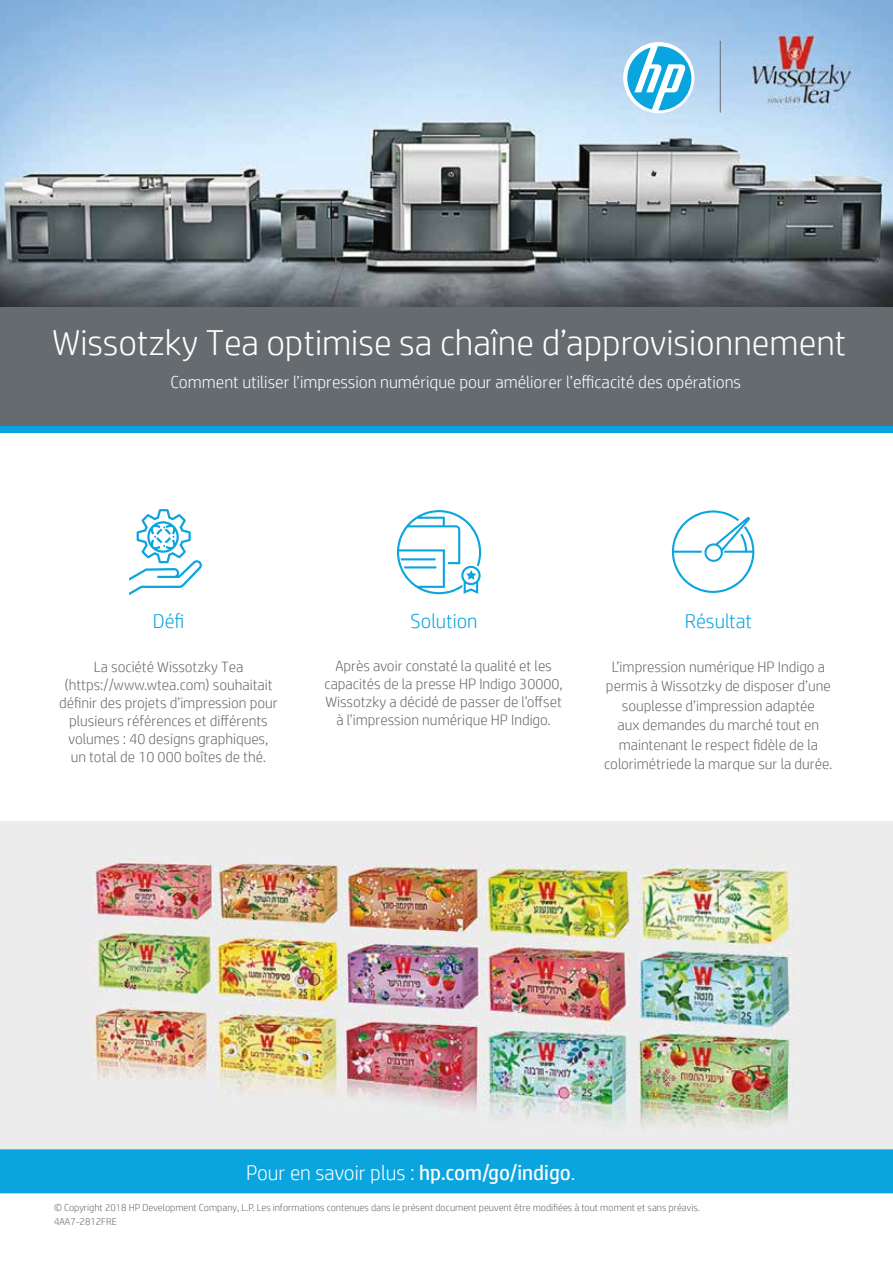
<style>
.page{position:relative;width:893px;height:1263px;background:#fff}
.page>*{position:absolute;margin:0;border:0;box-sizing:border-box;transform-origin:0 0}
.t1{font:300 36.15px "HP Simplified";color:#fff}
.t2{font:300 21px "HP Simplified";color:#fff}
.t3{font:300 20.25px "HP Simplified";color:#0aa4de}
.t4{font:300 17.25px "HP Simplified";color:#fff}
.t5{font:300 15px/18px "HP Simplified";color:#666b6f;text-align:center}
.t6{font:300 10.05px/13.6px "HP Simplified";color:#666b6f}
.s1{font-weight:400}
</style>
<div class="page">
<img style="left:0;top:0;width:893px;height:307px">
<div style="left:0;top:307px;width:893px;height:121px;background:#666b6f"></div>
<hr style="left:720px;top:41px;width:1px;height:72px;background:#666b6f">
<svg style="left:623px;top:42px;width:71px;height:71px"></svg>
<div style="left:0;top:426px;width:893px;height:6px;background:#0aa4de"></div>
<svg style="left:397px;top:510px;width:84px;height:84px"></svg>
<svg style="left:672px;top:510px;width:82px;height:83px"></svg>
<svg style="left:129px;top:509px;width:73px;height:86px"></svg>
<img style="left:0;top:821px;width:893px;height:328px">
<div style="left:0;top:1150px;width:893px;height:42px;background:#0aa4de"></div>
<hr style="left:0;top:1192px;width:893px;height:1px;background:#0aa4de">
<hr style="left:0;top:1149px;width:893px;height:2px;background:#0aa4de">
<h1 class="t1" style="left:52px;top:322px;width:796px">Wissotzky Tea optimise sa chaîne d’approvisionnement</h1>
<p class="t4" style="left:171px;top:372px;width:572px">Comment utiliser l’impression numérique pour améliorer l’efficacité des opérations</p>
<h3 class="t3" style="left:153px;top:609px;width:33px">Défi</h3>
<p class="t5" style="left:59px;top:657px;width:220px">La société Wissotzky Tea (https://www.wtea.com) souhaitait définir des projets d’impression pour plusieurs références et différents volumes : 40 designs graphiques, un total de 10 000 boîtes de thé.</p>
<p class="t5" style="left:324px;top:657px;width:240px">Après avoir constaté la qualité et les capacités de la presse HP Indigo 30000, Wissotzky a décidé de passer de l’offset à l’impression numérique HP Indigo.</p>
<p class="t5" style="left:604px;top:657px;width:230px;line-height:19.5px">L’impression numérique HP Indigo a permis à Wissotzky de disposer d’une souplesse d’impression adaptée<br>aux demandes du marché tout en maintenant le respect fidèle de la colorimétriede la marque sur la durée.</p>
<h3 class="t3" style="left:411px;top:609px;width:68px">Solution</h3>
<h3 class="t3" style="left:685px;top:609px;width:69px">Résultat</h3>
<h2 class="t2" style="left:246px;top:1161px;width:331px">Pour en savoir plus : <span class="s1">hp.com/go/indigo</span>.</h2>
<p class="t6" style="left:54px;top:1200px;width:647px">© Copyright 2018 HP Development Company, L.P. Les informations contenues dans le présent document peuvent être modifiées à tout moment et sans préavis.<br>4AA7-2812FRE</p>
</div>
